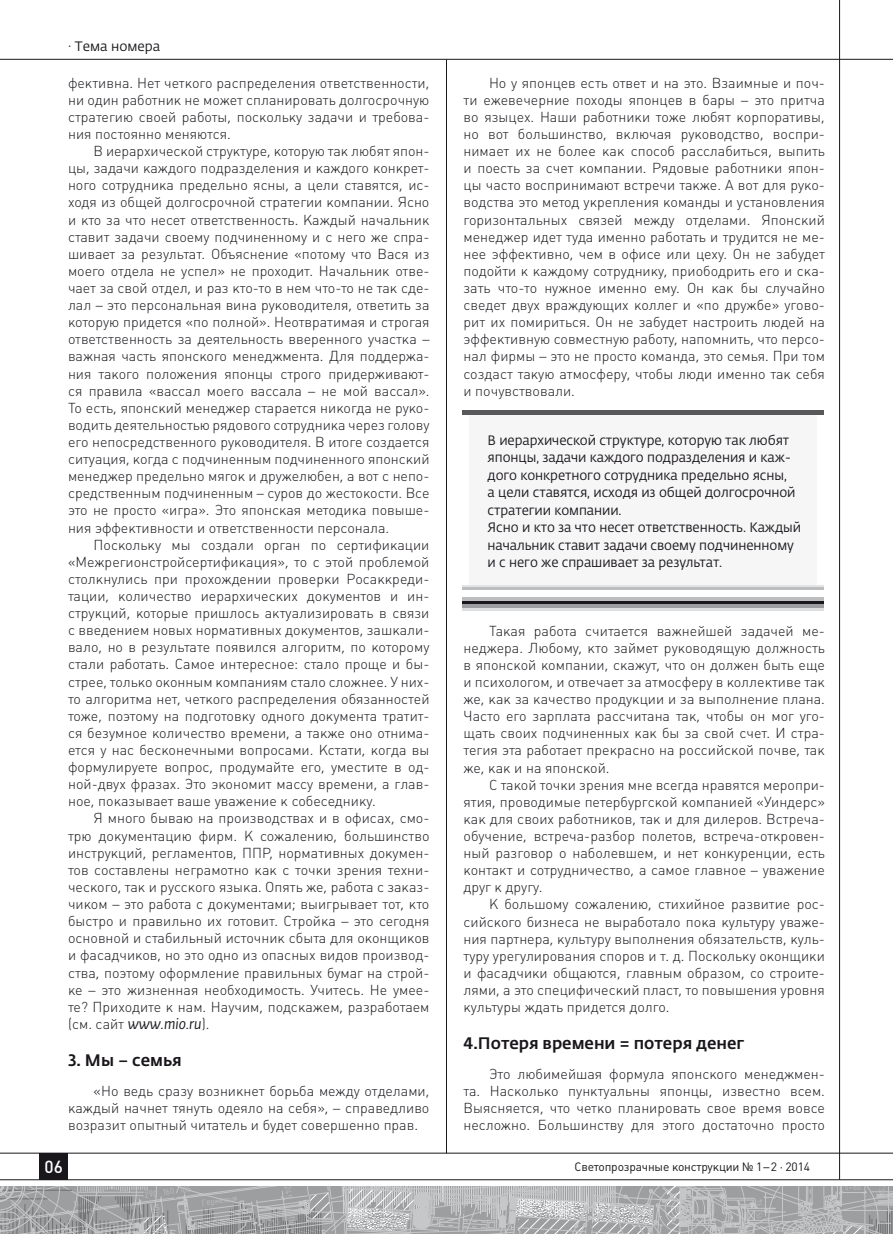
<style>
.page{position:relative;width:893px;height:1234px;background:#fff}
.page>*{position:absolute;margin:0;border:0;box-sizing:border-box;transform-origin:0 0}
.t1{font:500 17.25px "Plumb";color:#fff}
.t2{font:16.5px "Fedra Sans Pro Medium LF";color:#1a171c}
.t3{font:300 14.25px/17.1px "Plumb";color:#1a171c;text-align:justify}
.t4{font:13.5px/17.4px "Fedra Sans Pro Book LF";letter-spacing:-.005em;color:#1a171c}
.t5{font:12px "Plumb";letter-spacing:-.015em;color:#1a171c}
.t6{font:9px "GOST 2.304 81 type B";color:#bcbdbf}
.t7{font:8.1px "GOST 2.304 81 type B";color:#bcbdbf}
.s1{font-family:"Fedra Sans Pro Book Italic LF";font-weight:400}
</style>
<div class="page">
<hr style="left:0;top:1179px;width:893px;height:1px;background:#1a171c">
<hr style="left:0;top:1152px;width:893px;height:1px;background:#1a171c">
<div style="left:39px;top:1152px;width:29px;height:27px;background:#1a171c"></div>
<hr style="left:839px;top:0;width:1px;height:1179px;background:#1a171c">
<hr style="left:0;top:59px;width:893px;height:1px;background:#1a171c">
<hr style="left:446px;top:59px;width:1px;height:1093px;background:#1a171c">
<div style="left:469px;top:410px;width:348px;height:177px;background:#f6f6f7"></div>
<div style="left:462px;top:410px;width:361px;height:5px;background:#58585a"></div>
<div style="left:462px;top:585px;width:362px;height:5px;background:#e3e4e5"></div>
<div style="left:462px;top:601px;width:362px;height:9px;background:#dedfe0"></div>
<svg style="left:462px;top:603px;width:362px;height:5px;background:#828385"></svg>
<div style="left:462px;top:587px;width:362px;height:14px;background:#bcbdbf"></div>
<hr style="left:462px;top:600px;width:362px;height:3px;background:#1a171c">
<div style="left:462px;top:590px;width:362px;height:7px;background:#fff"></div>
<svg style="left:0;top:1186px;width:893px;height:48px;background:#adaeb0"></svg>
<p class="t4" style="left:68px;top:37px;width:94px">· Тема номера</p>
<p class="t3" style="left:68px;top:74px;width:363px">фективна. Нет четкого распределения ответственности, ни один работник не может спланировать долгосрочную стратегию своей работы, поскольку задачи и требова&shy;ния постоянно меняются.</p>
<p class="t3" style="left:68px;top:142px;width:363px;text-indent:26px">В иерархической структуре, которую так любят япон&shy;цы, задачи каждого подразделения и каждого конкрет&shy;ного сотрудника предельно ясны, а цели ставятся, ис&shy;ходя из общей долгосрочной стратегии компании. Ясно и кто за что несет ответственность. Каждый начальник ставит задачи своему подчиненному и с него же спра&shy;шивает за результат. Объяснение «потому что Вася из моего отдела не успел» не проходит. Начальник отве&shy;чает за свой отдел, и раз кто-то в нем что-то не так сде&shy;лал – это персональная вина руководителя, ответить за которую придется «по полной». Неотвратимая и строгая ответственность за деятельность вверенного участка – важная часть японского менеджмента. Для поддержа&shy;ния такого положения японцы строго придерживают&shy;ся правила «вассал моего вассала – не мой вассал».<br>То есть, японский менеджер старается никогда не руко&shy;водить деятельностью рядового сотрудника через голову его непосредственного руководителя. В итоге создается ситуация, когда с подчиненным подчиненного японский менеджер предельно мягок и дружелюбен, а вот с непо&shy;средственным подчиненным – суров до жестокости. Все это не просто «игра». Это японская методика повыше&shy;ния эффективности и ответственности персонала.</p>
<p class="t3" style="left:68px;top:536px;width:363px;text-indent:26px">Поскольку мы создали орган по сертификации «Межрегионстройсертификация», то с этой проблемой столкнулись при прохождении проверки Росаккреди&shy;тации, количество иерархических документов и ин&shy;струкций, которые пришлось актуализировать в связи с введением новых нормативных документов, зашкали&shy;вало, но в результате появился алгоритм, по которому стали работать. Самое интересное: стало проще и бы&shy;стрее, только оконным компаниям стало сложнее. У них&shy;то алгоритма нет, четкого распределения обязанностей тоже, поэтому на подготовку одного документа тратит&shy;ся безумное количество времени, а также оно отнима&shy;ется у нас бесконечными вопросами. Кстати, когда вы формулируете вопрос, продумайте его, уместите в од&shy;ной-двух фразах. Это экономит массу времени, а глав&shy;ное, показывает ваше уважение к собеседнику.</p>
<p class="t3" style="left:68px;top:809px;width:363px;text-indent:26px">Я много бываю на производствах и в офисах, смо&shy;трю документацию фирм. К сожалению, большинство инструкций, регламентов, ППР, нормативных докумен&shy;тов составлены неграмотно как с точки зрения техни&shy;ческого, так и русского языка. Опять же, работа с заказ&shy;чиком – это работа с документами; выигрывает тот, кто быстро и правильно их готовит. Стройка – это сегодня основной и стабильный источник сбыта для оконщиков и фасадчиков, но это одно из опасных видов производ&shy;ства, поэтому оформление правильных бумаг на строй&shy;ке – это жизненная необходимость. Учитесь. Не умее&shy;те? Приходите к нам. Научим, подскажем, разработаем (см. сайт <span class="s1">www.mio.ru</span>).</p>
<p class="t2" style="left:68px;top:1047px;width:115px">3. Мы – семья</p>
<p class="t3" style="left:68px;top:1081px;width:363px;text-indent:26px">«Но ведь сразу возникнет борьба между отделами, каждый начнет тянуть одеяло на себя», – справедливо возразит опытный читатель и будет совершенно прав.</p>
<p class="t1" style="left:45px;top:1156px;width:20px">06</p>
<p class="t6" style="left:262px;top:1218px;width:17px;rotate:-8deg">2210</p>
<p class="t6" style="left:296px;top:1214px;width:20px;rotate:82deg">110 4</p>
<p class="t3" style="left:463px;top:74px;width:363px;text-indent:26px">Но у японцев есть ответ и на это. Взаимные и поч&shy;ти ежевечерние походы японцев в бары – это притча во языцех. Наши работники тоже любят корпоративы, но вот большинство, включая руководство, воспри&shy;нимает их не более как способ расслабиться, выпить и поесть за счет компании. Рядовые работники япон&shy;цы часто воспринимают встречи также. А вот для руко&shy;водства это метод укрепления команды и установления горизонтальных связей между отделами. Японский менеджер идет туда именно работать и трудится не ме&shy;нее эффективно, чем в офисе или цеху. Он не забудет подойти к каждому сотруднику, приободрить его и ска&shy;зать что-то нужное именно ему. Он как бы случайно сведет двух враждующих коллег и «по дружбе» угово&shy;рит их помириться. Он не забудет настроить людей на эффективную совместную работу, напомнить, что персо&shy;нал фирмы – это не просто команда, это семья. При том создаст такую атмосферу, чтобы люди именно так себя и почувствовали.</p>
<p class="t4" style="left:488px;top:431px;width:315px">В иерархической структуре, которую так любят японцы, задачи каждого подразделения и каж&shy;дого конкретного сотрудника предельно ясны,<br>а цели ставятся, исходя из общей долгосрочной стратегии компании.<br>Ясно и кто за что несет ответственность. Каждый начальник ставит задачи своему подчиненному и с него же спрашивает за результат.</p>
<p class="t3" style="left:463px;top:622px;width:363px;text-indent:26px">Такая работа считается важнейшей задачей ме&shy;неджера. Любому, кто займет руководящую должность в японской компании, скажут, что он должен быть еще и психологом, и отвечает за атмосферу в коллективе так же, как за качество продукции и за выполнение плана.<br>Часто его зарплата рассчитана так, чтобы он мог уго&shy;щать своих подчиненных как бы за свой счет. И стра&shy;тегия эта работает прекрасно на российской почве, так же, как и на японской.</p>
<p class="t3" style="left:463px;top:776px;width:363px;text-indent:26px">С такой точки зрения мне всегда нравятся меропри&shy;ятия, проводимые петербургской компанией «Уиндерс» как для своих работников, так и для дилеров. Встреча&shy;обучение, встреча-разбор полетов, встреча-откровен&shy;ный разговор о наболевшем, и нет конкуренции, есть контакт и сотрудничество, а самое главное – уважение друг к другу.</p>
<p class="t3" style="left:463px;top:895px;width:363px;text-indent:26px">К большому сожалению, стихийное развитие рос&shy;сийского бизнеса не выработало пока культуру уваже&shy;ния партнера, культуру выполнения обязательств, куль&shy;туру урегулирования споров и т. д. Поскольку оконщики и фасадчики общаются, главным образом, со строите&shy;лями, а это специфический пласт, то повышения уровня культуры ждать придется долго.</p>
<p class="t2" style="left:463px;top:1030px;width:282px">4.Потеря времени = потеря денег</p>
<p class="t3" style="left:463px;top:1065px;width:363px;text-indent:26px">Это любимейшая формула японского менеджмен&shy;та. Насколько пунктуальны японцы, известно всем.<br>Выясняется, что четко планировать свое время вовсе несложно. Большинству для этого достаточно просто</p>
<p class="t5" style="left:575px;top:1159px;width:237px">Светопрозрачные конструкции № 1–2 · 2014</p>
<p class="t7" style="left:878px;top:1194px;width:12px;rotate:-90deg">152</p>
</div>
